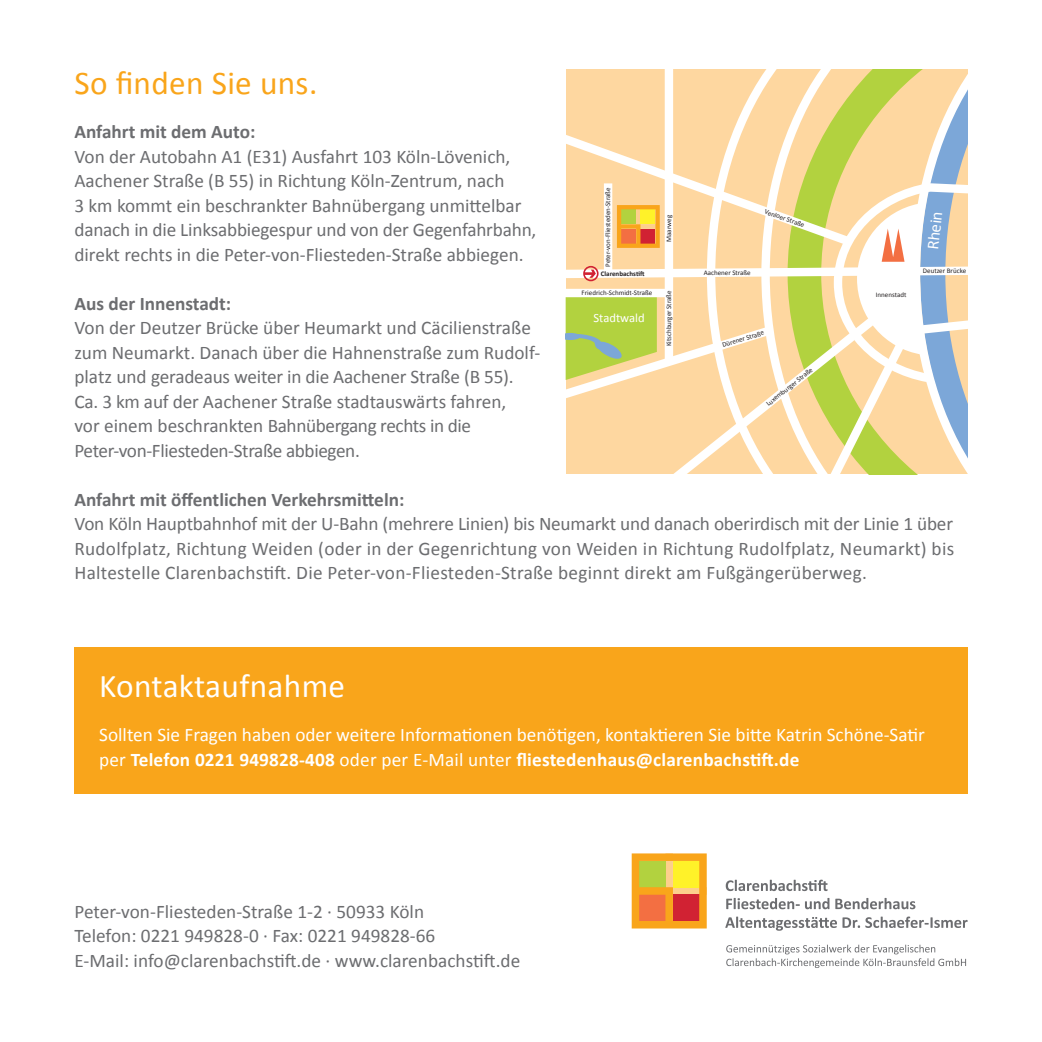
<style>
.page{position:relative;width:1042px;height:1042px;background:#fff}
.page>*{position:absolute;margin:0;border:0;box-sizing:border-box;transform-origin:0 0}
.t1{font:33.25px "Calibri";letter-spacing:.01em;color:#f9a51b}
.t2{font:33.25px "Calibri";letter-spacing:.01em;color:#fff}
.t3{font:19.25px/24.5px "Calibri";color:#6c6d70}
.t4{font:19.25px/24.5px "Calibri";color:#fff}
.t5{font:700 19.25px "Calibri";color:#6c6d70}
.t6{font:16.8px "Calibri";color:#fff}
.t7{font:12.6px "Calibri";color:#fff}
.t8{font:7px "Calibri";color:#231f20}
.t9{font:700 7px "Calibri";color:#231f20}
.s1{font-weight:700}
</style>
<div class="page">
<svg style="left:632px;top:853px;width:75px;height:75px;background:#eba032"></svg>
<svg style="left:726px;top:879px;width:101px;height:12px"></svg>
<svg style="left:726px;top:898px;width:103px;height:11px"></svg>
<svg style="left:835px;top:898px;width:80px;height:11px"></svg>
<svg style="left:725px;top:916px;width:242px;height:15px"></svg>
<svg style="left:726px;top:944px;width:240px;height:24px"></svg>
<svg style="left:566px;top:69px;width:401px;height:405px"></svg>
<div style="left:74px;top:647px;width:893px;height:147px;background:#f9a51b"></div>
<h1 class="t1" style="left:74px;top:62px;width:244px">So finden Sie uns.</h1>
<p class="t5" style="left:74px;top:119px;width:182px">Anfahrt mit dem Auto:</p>
<p class="t3" style="left:74px;top:144px;width:463px">Von der Autobahn A1 (E31) Ausfahrt 103 Köln-Lövenich, Aachener Straße (B 55) in Richtung Köln-Zentrum, nach<br>3 km kommt ein beschrankter Bahnübergang unmittelbar danach in die Linksabbiegespur und von der Gegenfahrbahn, direkt rechts in die Peter-von-Fliesteden-Straße abbiegen.</p>
<p class="t5" style="left:74px;top:291px;width:158px">Aus der Innenstadt:</p>
<p class="t3" style="left:74px;top:316px;width:467px">Von der Deutzer Brücke über Heumarkt und Cäcilienstraße zum Neumarkt. Danach über die Hahnenstraße zum Rudolf&shy;platz und geradeaus weiter in die Aachener Straße (B 55).<br>Ca. 3 km auf der Aachener Straße stadtauswärts fahren,<br>vor einem beschrankten Bahnübergang rechts in die Peter-von-Fliesteden-Straße abbiegen.</p>
<p class="t5" style="left:74px;top:487px;width:331px">Anfahrt mit öffentlichen Verkehrsmitteln:</p>
<p class="t3" style="left:74px;top:512px;width:881px;text-align:justify">Von Köln Hauptbahnhof mit der U-Bahn (mehrere Linien) bis Neumarkt und danach oberirdisch mit der Linie 1 über Rudolfplatz, Richtung Weiden (oder in der Gegenrichtung von Weiden in Richtung Rudolfplatz, Neumarkt) bis Haltestelle Clarenbachstift. Die Peter-von-Fliesteden-Straße beginnt direkt am Fußgängerüberweg.</p>
<p class="t8" style="left:603px;top:267px;width:81px;rotate:-90deg">Peter-von-Fliesteden-Straße</p>
<p class="t8" style="left:766px;top:207px;width:43px;rotate:20deg">Venloer Straße</p>
<p class="t6" style="left:922px;top:249px;width:40px;rotate:-84deg">Rhein</p>
<p class="t8" style="left:664px;top:242px;width:28px;rotate:-90deg">Maarweg</p>
<p class="t8" style="left:923px;top:266px;width:45px">Deutzer Brücke</p>
<p class="t8" style="left:704px;top:268px;width:49px">Aachener Straße</p>
<p class="t9" style="left:601px;top:269px;width:45px">Clarenbachstift</p>
<p class="t8" style="left:581px;top:288px;width:72px">Friedrich-Schmidt-Straße</p>
<p class="t8" style="left:664px;top:346px;width:57px;rotate:-90deg">Kitschburger Straße</p>
<p class="t8" style="left:876px;top:291px;width:32px">Innenstadt</p>
<p class="t7" style="left:593px;top:310px;width:53px">Stadtwald</p>
<p class="t8" style="left:721px;top:341px;width:45px;rotate:-17deg">Dürener Straße</p>
<p class="t8" style="left:764px;top:401px;width:59px;rotate:-39deg">Luxemburger Straße</p>
<h1 class="t2" style="left:99px;top:665px;width:247px">Kontaktaufnahme</h1>
<p class="t4" style="left:99px;top:722px;width:827px">Sollten Sie Fragen haben oder weitere Informationen benötigen, kontaktieren Sie bitte Katrin Schöne-Satir per <span class="s1">Telefon 0221 949828-408</span> oder per E-Mail unter <span class="s1">fliestedenhaus@clarenbachstift.de</span></p>
<p class="t3" style="left:74px;top:899px;width:447px">Peter-von-Fliesteden-Straße 1-2 · 50933 Köln<br>Telefon: 0221 949828-0 · Fax: 0221 949828-66<br>E-Mail: info@clarenbachstift.de · www.clarenbachstift.de</p>
</div>
